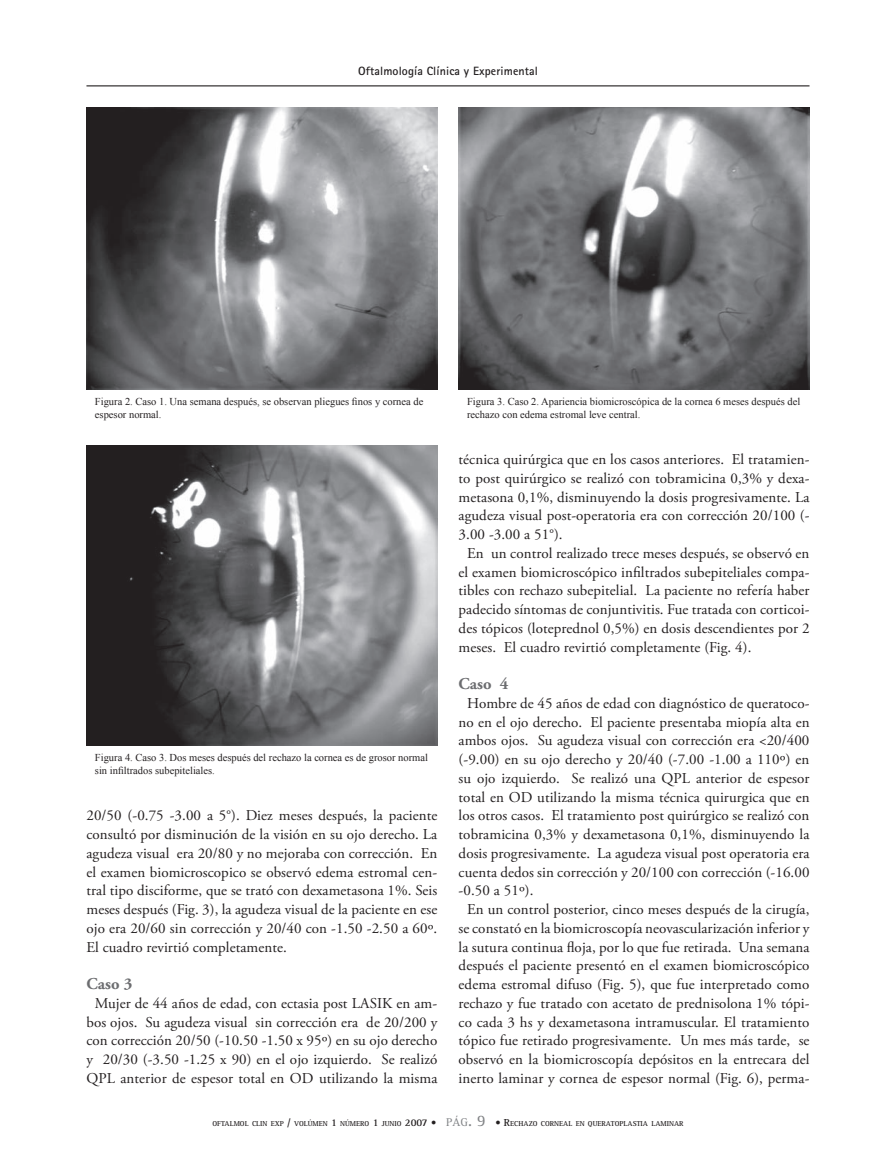
<style>
.page{position:relative;width:873px;height:1169px;background:#fff}
.page>*{position:absolute;margin:0;border:0;box-sizing:border-box;transform-origin:0 0}
.t1{font:700 16.5px "Adobe Garamond Pro";letter-spacing:.005em;color:#6c6d70}
.t2{font:15px/18.8px "Adobe Garamond Pro";letter-spacing:.005em;color:#231f20;text-align:justify}
.t3{font:700 12px "Rotis Sans Serif";letter-spacing:.01em;color:#231f20}
.t4{font:10.5px/12.6px "Times New Roman";color:#231f20}
.t5{font:700 7.35px "Rotis Serif";color:#231f20}
.s1{font-size:10.5px}
.s2{font-weight:400;font-size:11.55px;color:#808285}
.s3{font-weight:400;font-size:16.5px;color:#808285}
</style>
<div class="page">
<hr style="left:86px;top:85px;width:723px;height:1px;background:#231f20">
<img style="left:458px;top:108px;width:351px;height:281px">
<img style="left:86px;top:108px;width:351px;height:281px">
<img style="left:86px;top:445px;width:351px;height:300px">
<p class="t3" style="left:358px;top:63px;width:181px">Oftalmología Clínica y Experimental</p>
<p class="t4" style="left:95px;top:395px;width:330px">Figura 2. Caso 1. Una semana después, se observan pliegues finos y cornea de espesor normal.</p>
<p class="t4" style="left:95px;top:751px;width:335px">Figura 4. Caso 3. Dos meses después del rechazo la cornea es de grosor normal sin infiltrados subepiteliales.</p>
<p class="t2" style="left:86px;top:807px;width:352px">20/50 (-0.75 -3.00 a 5°). Diez meses después, la paciente consultó por disminución de la visión en su ojo derecho. La agudeza visual era 20/80 y no mejoraba con corrección. En el examen biomicroscopico se observó edema estromal cen&shy;tral tipo disciforme, que se trató con dexametasona 1%. Seis meses después (Fig. 3), la agudeza visual de la paciente en ese ojo era 20/60 sin corrección y 20/40 con -1.50 -2.50 a 60º.<br>El cuadro revirtió completamente.</p>
<p class="t1" style="left:86px;top:974px;width:47px">Caso 3</p>
<p class="t2" style="left:86px;top:994px;width:352px;text-align:center">Mujer de 44 años de edad, con ectasia post LASIK en am&shy;bos ojos. Su agudeza visual sin corrección era de 20/200 y con corrección 20/50 (-10.50 -1.50 x 95º) en su ojo derecho y 20/30 (-3.50 -1.25 x 90) en el ojo izquierdo. Se realizó QPL anterior de espesor total en OD utilizando la misma</p>
<p class="t4" style="left:467px;top:395px;width:335px">Figura 3. Caso 2. Apariencia biomicroscópica de la cornea 6 meses después del rechazo con edema estromal leve central.</p>
<p class="t2" style="left:458px;top:450px;width:352px">técnica quirúrgica que en los casos anteriores. El tratamien-</p>
<p class="t2" style="left:458px;top:469px;width:352px">to post quirúrgico se realizó con tobramicina 0,3% y dexa-</p>
<p class="t2" style="left:458px;top:488px;width:352px">metasona 0,1%, disminuyendo la dosis progresivamente. La</p>
<p class="t2" style="left:458px;top:507px;width:352px">agudeza visual post-operatoria era con corrección 20/100 (-</p>
<p class="t2" style="left:458px;top:525px;width:105px">3.00 -3.00 a 51°).</p>
<p class="t2" style="left:467px;top:544px;width:344px">En un control realizado trece meses después, se observó en</p>
<p class="t2" style="left:458px;top:563px;width:352px">el examen biomicroscópico infiltrados subepiteliales compa-</p>
<p class="t2" style="left:458px;top:582px;width:352px">tibles con rechazo subepitelial. La paciente no refería haber</p>
<p class="t2" style="left:458px;top:600px;width:352px">padecido síntomas de conjuntivitis. Fue tratada con corticoi-</p>
<p class="t2" style="left:458px;top:619px;width:352px">des tópicos (loteprednol 0,5%) en dosis descendientes por 2</p>
<p class="t2" style="left:458px;top:638px;width:294px">meses. El cuadro revirtió completamente (Fig. 4).</p>
<p class="t1" style="left:458px;top:674px;width:51px">Caso 4</p>
<p class="t2" style="left:467px;top:694px;width:344px">Hombre de 45 años de edad con diagnóstico de queratoco-</p>
<p class="t2" style="left:458px;top:713px;width:352px">no en el ojo derecho. El paciente presentaba miopía alta en</p>
<p class="t2" style="left:458px;top:732px;width:352px">ambos ojos. Su agudeza visual con corrección era &lt;20/400</p>
<p class="t2" style="left:458px;top:750px;width:352px">(-9.00) en su ojo derecho y 20/40 (-7.00 -1.00 a 110º) en</p>
<p class="t2" style="left:458px;top:769px;width:352px">su ojo izquierdo. Se realizó una QPL anterior de espesor</p>
<p class="t2" style="left:458px;top:788px;width:352px">total en OD utilizando la misma técnica quirurgica que en</p>
<p class="t2" style="left:458px;top:807px;width:352px">los otros casos. El tratamiento post quirúrgico se realizó con</p>
<p class="t2" style="left:458px;top:825px;width:352px">tobramicina 0,3% y dexametasona 0,1%, disminuyendo la</p>
<p class="t2" style="left:458px;top:844px;width:352px">dosis progresivamente. La agudeza visual post operatoria era</p>
<p class="t2" style="left:458px;top:863px;width:352px">cuenta dedos sin corrección y 20/100 con corrección (-16.00</p>
<p class="t2" style="left:458px;top:882px;width:76px">-0.50 a 51º).</p>
<p class="t2" style="left:467px;top:900px;width:344px">En un control posterior, cinco meses después de la cirugía,</p>
<p class="t2" style="left:458px;top:919px;width:352px">se constató en la biomicroscopía neovascularización inferior y</p>
<p class="t2" style="left:458px;top:938px;width:352px">la sutura continua floja, por lo que fue retirada. Una semana</p>
<p class="t2" style="left:458px;top:957px;width:352px">después el paciente presentó en el examen biomicroscópico</p>
<p class="t2" style="left:458px;top:975px;width:352px">edema estromal difuso (Fig. 5), que fue interpretado como</p>
<p class="t2" style="left:458px;top:994px;width:352px">rechazo y fue tratado con acetato de prednisolona 1% tópi-</p>
<p class="t2" style="left:458px;top:1013px;width:352px">co cada 3 hs y dexametasona intramuscular. El tratamiento</p>
<p class="t2" style="left:458px;top:1032px;width:352px">tópico fue retirado progresivamente. Un mes más tarde, se</p>
<p class="t2" style="left:458px;top:1050px;width:352px">observó en la biomicroscopía depósitos en la entrecara del</p>
<p class="t2" style="left:458px;top:1069px;width:352px">inerto laminar y cornea de espesor normal (Fig. 6), perma-</p>
<p class="t5" style="left:212px;top:1119px;width:261px">OFTALMOL CLIN EXP <span class="s1">/</span> VOLÚMEN <span class="s1">1</span> NÚMERO <span class="s1">1</span> JUNIO <span class="s1">2007 •</span> <span class="s2">pág</span><span class="s3">.</span></p>
<p class="t5" style="left:495px;top:1119px;width:190px"><span class="s1">• R</span>ECHAZO CORNEAL EN QUERATOPLASTIA LAMINAR</p>
</div>
